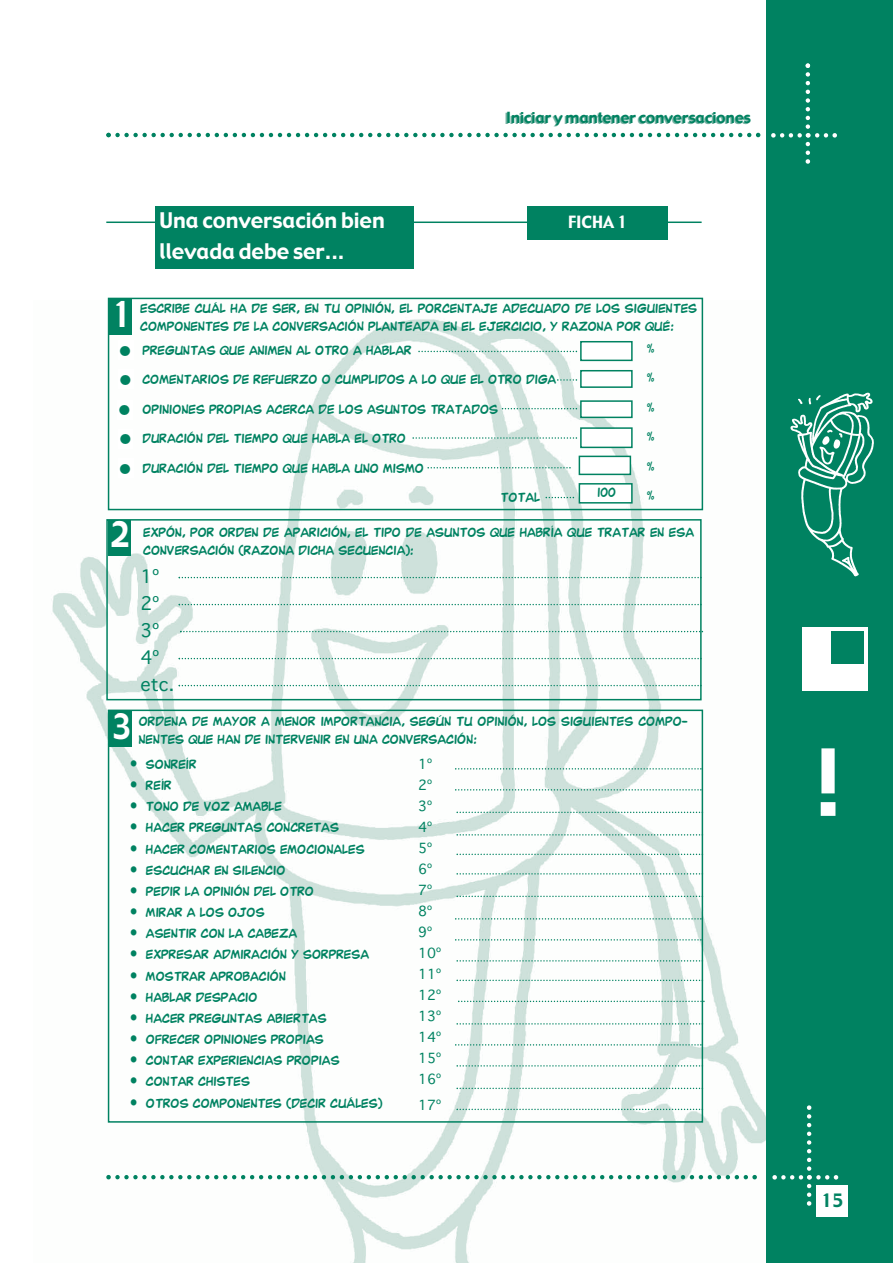
<style>
.page{position:relative;width:893px;height:1263px;background:#fff}
.page>*{position:absolute;margin:0;border:0;box-sizing:border-box;transform-origin:0 0}
.t1{font:90px "Gadget";color:#fff}
.t2{font:34.5px "Gadget";color:#fff;scale:.9 1}
.t3{font:24px/29.4px "Gadget";color:#008261;text-align:justify}
.t4{font:21px "Gadget";color:#fff}
.t5{font:18px/27px "Geneva";color:#008261}
.t6{font:18px "Gadget";color:#008261}
.t7{font:16.5px "Gadget";color:#fff}
.t8{font:15px "Gadget";color:#008261}
.t9{font:13.5px/21px "Geneva";color:#008261}
.t10{font:12px/18px "Comic Book Normal";color:#008261;scale:.9 1}
.s1{font-family:"Gadget";font-size:15px}
</style>
<div class="page">
<img style="left:52px;top:301px;width:715px;height:962px">
<div style="left:767px;top:0;width:126px;height:1263px;background:#008261"></div>
<div style="left:816px;top:1185px;width:32px;height:32px;background:#fff"></div>
<svg style="left:106px;top:133px;width:654px;height:4px"></svg>
<svg style="left:106px;top:1175px;width:651px;height:4px"></svg>
<hr style="left:106px;top:222px;width:596px;height:1px;background:#008261">
<div style="left:527px;top:206px;width:141px;height:33px;background:#008261"></div>
<div style="left:155px;top:206px;width:258px;height:62px;background:#008261"></div>
<svg style="left:771px;top:63px;width:66px;height:101px"></svg>
<svg style="left:772px;top:1105px;width:66px;height:101px"></svg>
<svg style="left:106px;top:297px;width:598px;height:826px"></svg>
<div style="left:802px;top:627px;width:65px;height:64px;background:#fff"></div>
<div style="left:831px;top:631px;width:33px;height:32px;background:#008261"></div>
<div style="left:582px;top:342px;width:49px;height:18px;background:#fff"></div>
<div style="left:580px;top:341px;width:53px;height:20px;border:2px solid #008261"></div>
<div style="left:582px;top:371px;width:49px;height:15px;background:#fff"></div>
<div style="left:580px;top:370px;width:53px;height:18px;border:2px solid #008261"></div>
<div style="left:582px;top:402px;width:49px;height:15px;background:#fff"></div>
<div style="left:580px;top:400px;width:53px;height:18px;border:2px solid #008261"></div>
<div style="left:582px;top:429px;width:49px;height:18px;background:#fff"></div>
<div style="left:580px;top:427px;width:53px;height:21px;border:2px solid #008261"></div>
<div style="left:580px;top:457px;width:50px;height:17px;background:#fff"></div>
<div style="left:579px;top:456px;width:52px;height:19px;border:2px solid #008261"></div>
<div style="left:580px;top:485px;width:51px;height:17px;background:#fff"></div>
<div style="left:579px;top:483px;width:54px;height:21px;border:2px solid #008261"></div>
<svg style="left:418px;top:351px;width:159px;height:1px"></svg>
<svg style="left:557px;top:379px;width:20px;height:2px"></svg>
<svg style="left:546px;top:497px;width:28px;height:1px"></svg>
<svg style="left:502px;top:408px;width:75px;height:1px"></svg>
<svg style="left:412px;top:437px;width:165px;height:2px"></svg>
<svg style="left:427px;top:467px;width:144px;height:1px"></svg>
<div style="left:118px;top:341px;width:15px;height:19px;background:#fff"></div>
<div style="left:118px;top:369px;width:15px;height:19px;background:#fff"></div>
<div style="left:118px;top:400px;width:15px;height:19px;background:#fff"></div>
<div style="left:118px;top:429px;width:15px;height:19px;background:#fff"></div>
<div style="left:118px;top:458px;width:15px;height:19px;background:#fff"></div>
<div style="left:109px;top:299px;width:23px;height:36px;background:#008261"></div>
<div style="left:108px;top:520px;width:22px;height:35px;background:#008261"></div>
<div style="left:109px;top:711px;width:23px;height:36px;background:#008261"></div>
<svg style="left:179px;top:577px;width:523px;height:1px"></svg>
<svg style="left:179px;top:604px;width:523px;height:1px"></svg>
<svg style="left:180px;top:631px;width:523px;height:1px"></svg>
<svg style="left:179px;top:658px;width:523px;height:1px"></svg>
<svg style="left:179px;top:685px;width:523px;height:1px"></svg>
<svg style="left:455px;top:768px;width:247px;height:2px"></svg>
<svg style="left:455px;top:789px;width:247px;height:1px"></svg>
<svg style="left:456px;top:812px;width:247px;height:1px"></svg>
<svg style="left:456px;top:834px;width:247px;height:2px"></svg>
<svg style="left:456px;top:854px;width:247px;height:1px"></svg>
<svg style="left:456px;top:873px;width:247px;height:1px"></svg>
<svg style="left:456px;top:896px;width:247px;height:1px"></svg>
<svg style="left:455px;top:918px;width:247px;height:2px"></svg>
<svg style="left:455px;top:939px;width:247px;height:2px"></svg>
<svg style="left:456px;top:960px;width:247px;height:2px"></svg>
<svg style="left:456px;top:980px;width:247px;height:1px"></svg>
<svg style="left:458px;top:1001px;width:247px;height:1px"></svg>
<svg style="left:456px;top:1023px;width:247px;height:2px"></svg>
<svg style="left:455px;top:1044px;width:247px;height:2px"></svg>
<svg style="left:456px;top:1065px;width:247px;height:2px"></svg>
<svg style="left:456px;top:1088px;width:247px;height:1px"></svg>
<svg style="left:456px;top:1109px;width:247px;height:1px"></svg>
<img style="left:864px;top:444px;width:10px;height:21px">
<p class="t8" style="left:506px;top:112px;width:247px">Iniciar y mantener conversaciones</p>
<h3 class="t4" style="left:160px;top:212px;width:227px">Una conversación bien</h3>
<h3 class="t7" style="left:568px;top:215px;width:61px">FICHA 1</h3>
<h3 class="t4" style="left:160px;top:243px;width:186px">llevada debe ser...</h3>
<h2 class="t2" style="left:112px;top:301px;width:23px">1</h2>
<p class="t10" style="left:140px;top:300px;width:620px">ESCRIBE CUÁL HA DE SER, EN TU OPINIÓN, EL PORCENTAJE ADECUADO DE LOS SIGUIENTES<br>COMPONENTES DE LA CONVERSACIÓN PLANTEADA EN EL EJERCICIO, Y RAZONA POR QUÉ:</p>
<h3 class="t3" style="left:118px;top:338px;width:16px">• • • • •</h3>
<p class="t10" style="left:142px;top:342px;width:301px">PREGUNTAS QUE ANIMEN AL OTRO A HABLAR</p>
<p class="t10" style="left:142px;top:371px;width:461px">COMENTARIOS DE REFUERZO O CUMPLIDOS A LO QUE EL OTRO DIGA</p>
<p class="t10" style="left:142px;top:401px;width:397px">OPINIONES PROPIAS ACERCA DE LOS ASUNTOS TRATADOS</p>
<p class="t10" style="left:142px;top:430px;width:294px">DURACIÓN DEL TIEMPO QUE HABLA EL OTRO</p>
<p class="t10" style="left:142px;top:459px;width:314px">DURACIÓN DEL TIEMPO QUE HABLA UNO MISMO</p>
<p class="t10" style="left:500px;top:489px;width:46px">TOTAL</p>
<p class="t10" style="left:598px;top:483px;width:22px">100</p>
<p class="t10" style="left:647px;top:340px;width:10px">%</p>
<p class="t10" style="left:647px;top:369px;width:10px">%</p>
<p class="t10" style="left:647px;top:399px;width:10px">%</p>
<p class="t10" style="left:647px;top:428px;width:10px">%</p>
<p class="t10" style="left:647px;top:457px;width:10px">%</p>
<p class="t10" style="left:647px;top:487px;width:10px">%</p>
<h2 class="t2" style="left:111px;top:521px;width:23px">2</h2>
<p class="t10" style="left:143px;top:524px;width:614px">EXPÓN, POR ORDEN DE APARICIÓN, EL TIPO DE ASUNTOS QUE HABRÍA QUE TRATAR EN ESA<br>CONVERSACIÓN (RAZONA DICHA SECUENCIA):</p>
<h3 class="t5" style="left:141px;top:564px;width:35px">1º<br>2º<br>3º<br>4º etc.</h3>
<h2 class="t2" style="left:112px;top:713px;width:23px">3</h2>
<p class="t10" style="left:139px;top:713px;width:612px">ORDENA DE MAYOR A MENOR IMPORTANCIA, SEGÚN TU OPINIÓN, LOS SIGUIENTES COMPO-<br>NENTES QUE HAN DE INTERVENIR EN UNA CONVERSACIÓN:</p>
<p class="t10" style="left:130px;top:756px;width:76px"><span class="s1">•</span> SONREÍR</p>
<p class="t10" style="left:130px;top:777px;width:48px"><span class="s1">•</span> REÍR</p>
<p class="t10" style="left:130px;top:798px;width:171px"><span class="s1">•</span> TONO DE VOZ AMABLE</p>
<p class="t10" style="left:130px;top:819px;width:234px"><span class="s1">•</span> HACER PREGUNTAS CONCRETAS</p>
<p class="t10" style="left:130px;top:840px;width:262px"><span class="s1">•</span> HACER COMENTARIOS EMOCIONALES</p>
<p class="t10" style="left:130px;top:862px;width:175px"><span class="s1">•</span> ESCUCHAR EN SILENCIO</p>
<p class="t10" style="left:130px;top:883px;width:206px"><span class="s1">•</span> PEDIR LA OPINIÓN DEL OTRO</p>
<p class="t10" style="left:130px;top:904px;width:151px"><span class="s1">•</span> MIRAR A LOS OJOS</p>
<p class="t10" style="left:130px;top:925px;width:188px"><span class="s1">•</span> ASENTIR CON LA CABEZA</p>
<p class="t10" style="left:130px;top:946px;width:268px"><span class="s1">•</span> EXPRESAR ADMIRACIÓN Y SORPRESA</p>
<p class="t10" style="left:130px;top:967px;width:175px"><span class="s1">•</span> MOSTRAR APROBACIÓN</p>
<p class="t10" style="left:130px;top:989px;width:144px"><span class="s1">•</span> HABLAR DESPACIO</p>
<p class="t10" style="left:130px;top:1010px;width:220px"><span class="s1">•</span> HACER PREGUNTAS ABIERTAS</p>
<p class="t10" style="left:130px;top:1031px;width:217px"><span class="s1">•</span> OFRECER OPINIONES PROPIAS</p>
<p class="t10" style="left:130px;top:1052px;width:235px"><span class="s1">•</span> CONTAR EXPERIENCIAS PROPIAS</p>
<p class="t10" style="left:130px;top:1073px;width:135px"><span class="s1">•</span> CONTAR CHISTES</p>
<p class="t10" style="left:130px;top:1094px;width:282px"><span class="s1">•</span> OTROS COMPONENTES (DECIR CUÁLES)</p>
<p class="t9" style="left:418px;top:754px;width:25px">1º<br>2º<br>3º<br>4º<br>5º<br>6º<br>7º<br>8º<br>9º<br>10º<br>11º<br>12º<br>13º<br>14º<br>15º<br>16º</p>
<p class="t9" style="left:418px;top:1094px;width:25px">17º</p>
<h1 class="t1" style="left:814px;top:748px;width:30px">!</h1>
<h3 class="t6" style="left:821px;top:1193px;width:24px">15</h3>
</div>
